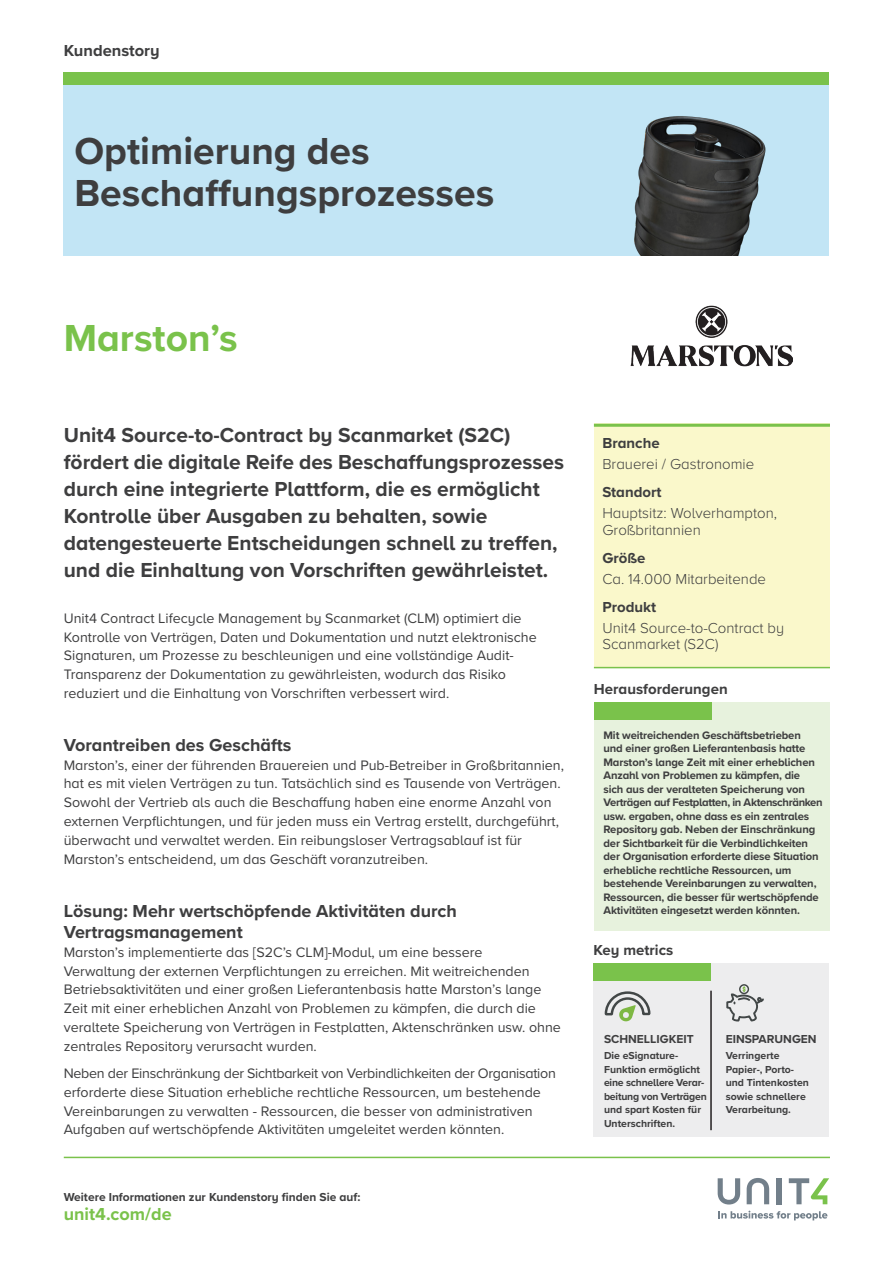
<style>
.page{position:relative;width:893px;height:1263px;background:#fff}
.page>*{position:absolute;margin:0;border:0;box-sizing:border-box;transform-origin:0 0}
.Main_title{font:700 39px/42px "Proxima Nova A";color:#3e3e3f}
.Company_name{font:700 39px "Proxima Nova A";color:#7ac24b}
.TXT_introduction{font:700 21px/27px "Proxima Nova A";color:#3e3e3f}
.Body_copy{font:700 18px/21.6px "Proxima Nova A";color:#3e3e3f}
.Subtitle_2{font:700 18px "Proxima Nova A";color:#3e3e3f}
.t1{font:700 18px "Proxima Nova A";color:#7ac24b}
.t2{font:700 16.5px "Proxima Nova A";color:#3e3e3f}
.t3{font:300 15px/16.5px "Proxima Nova A";color:#3e3e3f}
.t4{font:700 15px "Proxima Nova A";color:#3e3e3f}
.Body_copy-2{font:14.25px/18.8px "Proxima Nova A";color:#3e3e3f}
.t5{font:700 12px "Proxima Nova A";color:#3e3e3f}
.Caption_text_Stats{font:700 11.25px/13.5px "Proxima Nova A";letter-spacing:-.01em;color:#3e3e3f}
.t6{font:700 10.5px/13.5px "Proxima Nova A";color:#3e3e3f}
</style>
<div class="page">
<div style="left:64px;top:72px;width:765px;height:13px;background:#7ac24b"></div>
<hr style="left:64px;top:1157px;width:766px;height:1px;background:#7ac24b">
<svg style="left:718px;top:1211px;width:109px;height:9px"></svg>
<svg style="left:718px;top:1178px;width:22px;height:26px"></svg>
<svg style="left:747px;top:1178px;width:22px;height:26px"></svg>
<div style="left:777px;top:1178px;width:5px;height:26px;background:#727f8a"></div>
<svg style="left:789px;top:1178px;width:40px;height:26px"></svg>
<div style="left:64px;top:85px;width:765px;height:170px;background:#c2e5f5"></div>
<div style="left:593px;top:963px;width:236px;height:173px;background:#ededee"></div>
<div style="left:593px;top:963px;width:118px;height:17px;background:#7ac24b"></div>
<hr style="left:710px;top:991px;width:2px;height:139px;background:#231f20">
<div style="left:594px;top:424px;width:235px;height:243px;background:#faf8cb"></div>
<hr style="left:594px;top:424px;width:236px;height:3px;background:#7ac24b">
<hr style="left:594px;top:667px;width:236px;height:1px;background:#7ac24b">
<div style="left:594px;top:702px;width:235px;height:229px;background:#e7f2dd"></div>
<div style="left:594px;top:702px;width:117px;height:17px;background:#7ac24b"></div>
<img style="left:634px;top:116px;width:132px;height:139px">
<img style="left:630px;top:305px;width:163px;height:62px">
<svg style="left:604px;top:991px;width:47px;height:30px"></svg>
<div style="left:739px;top:984px;width:10px;height:10px;border:1px solid #424747;border-radius:50%"></div>
<svg style="left:726px;top:987px;width:38px;height:34px"></svg>
<p class="t2" style="left:64px;top:38px;width:98px">Kundenstory</p>
<p class="Main_title" style="left:74px;top:129px;width:421px">Optimierung des<br>Beschaffungsprozesses</p>
<p class="Company_name" style="left:64px;top:309px;width:175px">Marston’s</p>
<p class="TXT_introduction" style="left:64px;top:421px;width:502px">Unit4 Source-to-Contract by Scanmarket (S2C) fördert die digitale Reife des Beschaffungsprozesses durch eine integrierte Plattform, die es ermöglicht Kontrolle über Ausgaben zu behalten, sowie datengesteuerte Entscheidungen schnell zu treffen, und die Einhaltung von Vorschriften gewährleistet.</p>
<p class="Body_copy-2" style="left:64px;top:608px;width:475px">Unit4 Contract Lifecycle Management by Scanmarket (CLM) optimiert die Kontrolle von Verträgen, Daten und Dokumentation und nutzt elektronische Signaturen, um Prozesse zu beschleunigen und eine vollständige Audit-Transparenz der Dokumentation zu gewährleisten, wodurch das Risiko reduziert und die Einhaltung von Vorschriften verbessert wird.</p>
<p class="Subtitle_2" style="left:64px;top:731px;width:229px">Vorantreiben des Geschäfts</p>
<p class="Body_copy-2" style="left:64px;top:755px;width:502px">Marston’s, einer der führenden Brauereien und Pub-Betreiber in Großbritannien, hat es mit vielen Verträgen zu tun. Tatsächlich sind es Tausende von Verträgen.<br>Sowohl der Vertrieb als auch die Beschaffung haben eine enorme Anzahl von externen Verpflichtungen, und für jeden muss ein Vertrag erstellt, durchgeführt, überwacht und verwaltet werden. Ein reibungsloser Vertragsablauf ist für Marston’s entscheidend, um das Geschäft voranzutreiben.</p>
<p class="Body_copy" style="left:64px;top:899px;width:395px">Lösung: Mehr wertschöpfende Aktivitäten durch<br>Vertragsmanagement</p>
<p class="Body_copy-2" style="left:64px;top:942px;width:499px">Marston’s implementierte das [S2C’s CLM]-Modul, um eine bessere<br>Verwaltung der externen Verpflichtungen zu erreichen. Mit weitreichenden Betriebsaktivitäten und einer großen Lieferantenbasis hatte Marston’s lange Zeit mit einer erheblichen Anzahl von Problemen zu kämpfen, die durch die veraltete Speicherung von Verträgen in Festplatten, Aktenschränken usw. ohne zentrales Repository verursacht wurden.</p>
<p class="Body_copy-2" style="left:64px;top:1063px;width:494px">Neben der Einschränkung der Sichtbarkeit von Verbindlichkeiten der Organisation erforderte diese Situation erhebliche rechtliche Ressourcen, um bestehende Vereinbarungen zu verwalten - Ressourcen, die besser von administrativen Aufgaben auf wertschöpfende Aktivitäten umgeleitet werden könnten.</p>
<p class="t5" style="left:64px;top:1188px;width:298px">Weitere Informationen zur Kundenstory finden Sie auf:</p>
<p class="t1" style="left:64px;top:1201px;width:109px">unit4.com/de</p>
<p class="t4" style="left:602px;top:432px;width:59px">Branche</p>
<p class="t3" style="left:602px;top:455px;width:153px">Brauerei / Gastronomie</p>
<p class="t4" style="left:602px;top:481px;width:61px">Standort</p>
<p class="t3" style="left:602px;top:504px;width:176px">Hauptsitz: Wolverhampton,<br>Großbritannien</p>
<p class="t4" style="left:602px;top:547px;width:45px">Größe</p>
<p class="t3" style="left:602px;top:570px;width:165px">Ca. 14.000 Mitarbeitende</p>
<p class="t4" style="left:602px;top:596px;width:55px">Produkt</p>
<p class="t3" style="left:602px;top:619px;width:183px">Unit4 Source-to-Contract by<br>Scanmarket (S2C)</p>
<p class="t4" style="left:594px;top:678px;width:135px">Herausforderungen</p>
<p class="Caption_text_Stats" style="left:603px;top:728px;width:221px">Mit weitreichenden Geschäftsbetrieben und einer großen Lieferantenbasis hatte Marston’s lange Zeit mit einer erheblichen Anzahl von Problemen zu kämpfen, die sich aus der veralteten Speicherung von Verträgen auf Festplatten, in Aktenschränken usw. ergaben, ohne dass es ein zentrales Repository gab. Neben der Einschränkung der Sichtbarkeit für die Verbindlichkeiten der Organisation erforderte diese Situation erhebliche rechtliche Ressourcen, um bestehende Vereinbarungen zu verwalten, Ressourcen, die besser für wertschöpfende Aktivitäten eingesetzt werden könnten.</p>
<p class="t4" style="left:593px;top:938px;width:81px">Key metrics</p>
<p class="t5" style="left:604px;top:1030px;width:91px">SCHNELLIGKEIT</p>
<p class="t5" style="left:726px;top:1030px;width:92px">EINSPARUNGEN</p>
<p class="t6" style="left:604px;top:1049px;width:104px">Die eSignature-<br>Funktion ermöglicht eine schnellere Verar&shy;beitung von Verträgen und spart Kosten für<br>Unterschriften.</p>
<p class="t6" style="left:726px;top:1049px;width:85px">Verringerte<br>Papier-, Porto&shy;und Tintenkosten sowie schnellere<br>Verarbeitung.</p>
</div>
